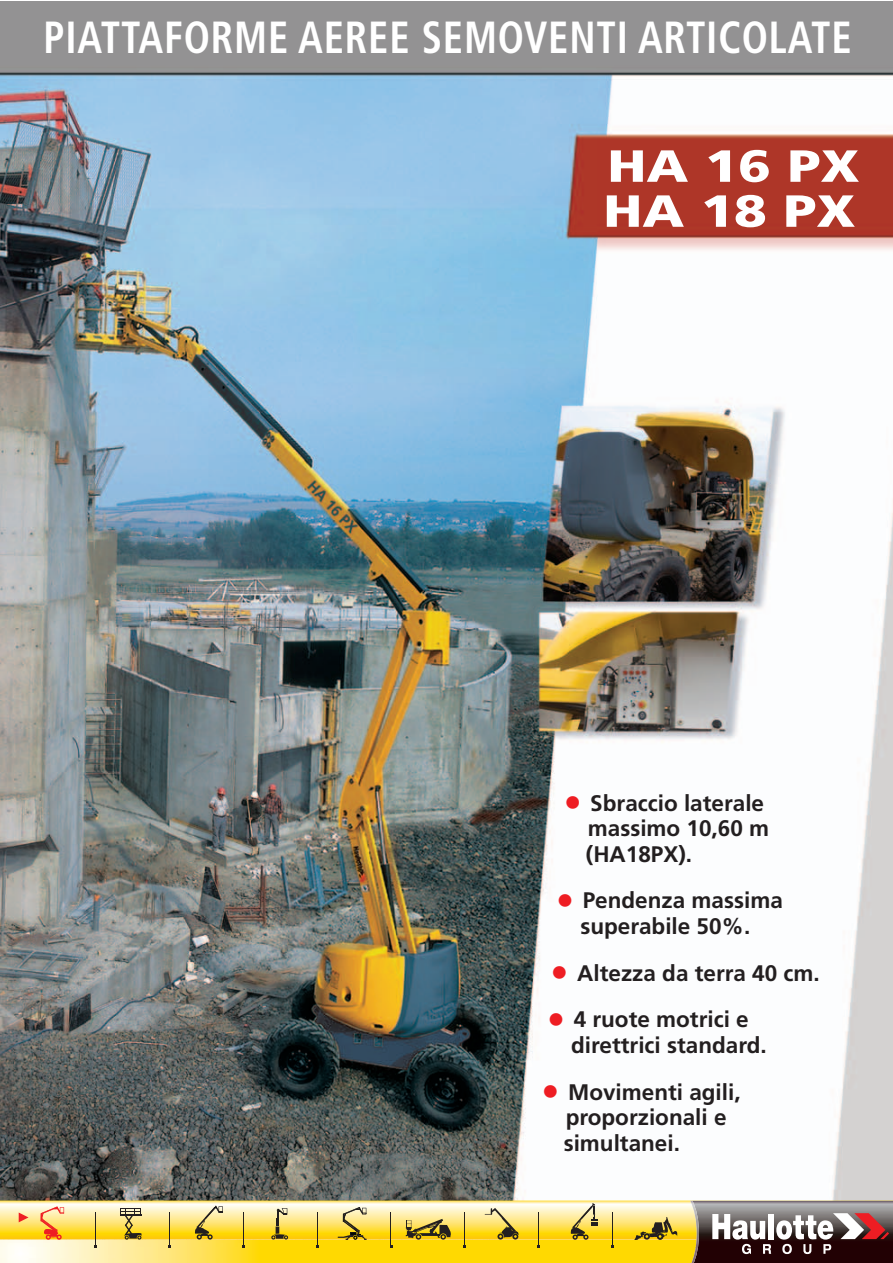
<style>
.page{position:relative;width:893px;height:1263px;background:#fff}
.page>*{position:absolute;margin:0;border:0;box-sizing:border-box;transform-origin:0 0}
.t1{font:700 condensed 45px "Frutiger";letter-spacing:.02em;color:#fff;scale:.9 1}
.t2{font:900 45px/45px "Frutiger";color:#fff;scale:1.2 1}
.t3{font:700 22.5px/25.5px "Frutiger";color:#231f20}
.s1{font-weight:400;font-stretch:condensed;font-size:36px;color:#ee1d23}
</style>
<div class="page">
<img style="left:0;top:1px;width:893px;height:1199px">
<img style="left:0;top:1239px;width:690px;height:24px">
<img style="left:0;top:1200px;width:893px;height:39px">
<hr style="left:95px;top:1212px;width:1px;height:34px;background:#231f20">
<hr style="left:169px;top:1212px;width:1px;height:34px;background:#231f20">
<hr style="left:243px;top:1212px;width:1px;height:34px;background:#231f20">
<hr style="left:317px;top:1212px;width:1px;height:34px;background:#231f20">
<hr style="left:391px;top:1212px;width:1px;height:34px;background:#231f20">
<hr style="left:539px;top:1212px;width:1px;height:34px;background:#231f20">
<hr style="left:612px;top:1212px;width:1px;height:34px;background:#231f20">
<svg style="left:634px;top:1217px;width:43px;height:23px"></svg>
<hr style="left:465px;top:1212px;width:1px;height:34px;background:#231f20">
<svg style="left:406px;top:1219px;width:45px;height:20px"></svg>
<svg style="left:338px;top:1207px;width:29px;height:33px"></svg>
<svg style="left:271px;top:1208px;width:17px;height:31px"></svg>
<svg style="left:194px;top:1205px;width:29px;height:34px"></svg>
<svg style="left:120px;top:1208px;width:22px;height:31px"></svg>
<svg style="left:485px;top:1208px;width:34px;height:31px"></svg>
<svg style="left:570px;top:1203px;width:28px;height:37px"></svg>
<svg style="left:40px;top:1206px;width:24px;height:34px"></svg>
<svg style="left:19px;top:1212px;width:10px;height:10px"></svg>
<img style="left:698px;top:1201px;width:195px;height:62px">
<img style="left:690px;top:1201px;width:8px;height:62px">
<svg style="left:712px;top:1213px;width:177px;height:41px"></svg>
<h1 class="t1" style="left:44px;top:20px;width:899px">PIATTAFORME AEREE SEMOVENTI ARTICOLATE</h1>
<h1 class="t2" style="left:603px;top:147px;width:215px">HA 16 PX<br>HA 18 PX</h1>
<p class="t3" style="left:586px;top:792px;width:185px;text-indent:-22px"><span class="s1">•</span> Sbraccio laterale massimo 10,60 m (HA18PX).</p>
<p class="t3" style="left:556px;top:889px;width:228px;text-align:center"><span class="s1">•</span> Pendenza massima superabile 50%.</p>
<p class="t3" style="left:551px;top:962px;width:271px"><span class="s1">•</span> Altezza da terra 40 cm.</p>
<p class="t3" style="left:571px;top:1008px;width:197px;text-indent:-24px"><span class="s1">•</span> 4 ruote motrici e direttrici standard.</p>
<p class="t3" style="left:564px;top:1081px;width:178px;text-indent:-22px"><span class="s1">•</span> Movimenti agili, proporzionali e simultanei.</p>
</div>
